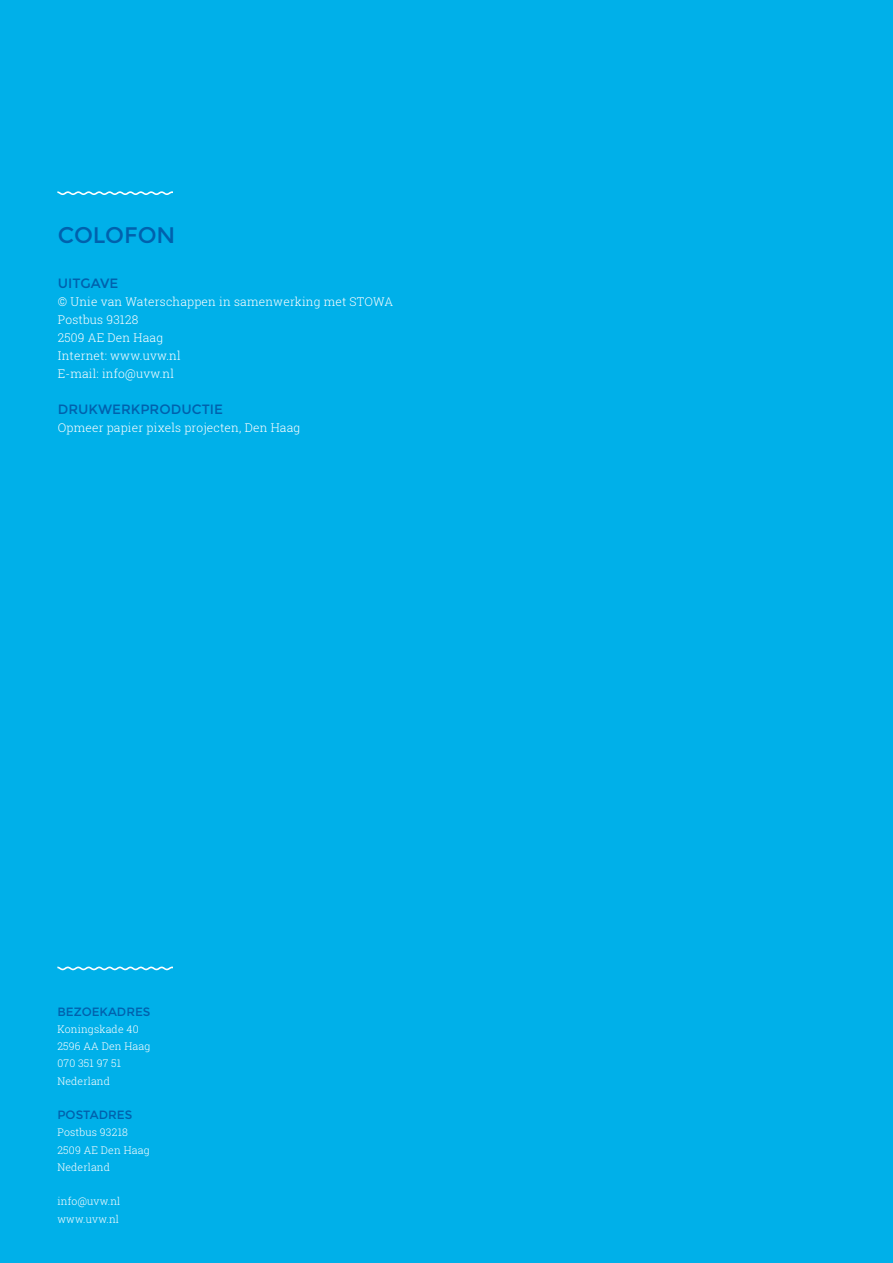
<style>
.page{position:relative;width:893px;height:1263px;background:#00b0e9}
.page>*{position:absolute;margin:0;border:0;box-sizing:border-box;transform-origin:0 0}
.t1{font:22.5px "Montserrat";color:#0061ad}
.H2__blauw{font:13.5px "Montserrat";color:#0061ad}
.Leestekst_op_blauw{font:300 12px "Roboto Slab";letter-spacing:.015em;color:#fff}
.Omslag__kopje__achte{font:12px "Montserrat";color:#0061ad}
.Omslag__leestekst__a{font:300 10.5px "Roboto Slab";letter-spacing:.015em;color:#fff}
</style>
<div class="page">
<svg style="left:57px;top:966px;width:115px;height:4px"></svg>
<svg style="left:57px;top:191px;width:115px;height:4px"></svg>
<h1 class="t1" style="left:58px;top:222px;width:119px">COLOFON</h1>
<p class="H2__blauw" style="left:58px;top:275px;width:62px">UITGAVE</p>
<p class="Leestekst_op_blauw" style="left:58px;top:293px;width:337px">© Unie van Waterschappen in samenwerking met STOWA</p>
<p class="Leestekst_op_blauw" style="left:58px;top:311px;width:82px">Postbus 93128</p>
<p class="Leestekst_op_blauw" style="left:58px;top:329px;width:107px">2509 AE Den Haag</p>
<p class="Leestekst_op_blauw" style="left:58px;top:347px;width:124px">Internet: www.uvw.nl</p>
<p class="Leestekst_op_blauw" style="left:58px;top:365px;width:118px">E-mail: info@uvw.nl</p>
<p class="H2__blauw" style="left:58px;top:401px;width:167px">DRUKWERKPRODUCTIE</p>
<p class="Leestekst_op_blauw" style="left:58px;top:419px;width:244px">Opmeer papier pixels projecten, Den Haag</p>
<p class="Omslag__kopje__achte" style="left:57px;top:1004px;width:95px">BEZOEKADRES</p>
<p class="Omslag__leestekst__a" style="left:57px;top:1022px;width:83px">Koningskade 40</p>
<p class="Omslag__leestekst__a" style="left:57px;top:1039px;width:94px">2596 AA Den Haag</p>
<p class="Omslag__leestekst__a" style="left:57px;top:1056px;width:65px">070 351 97 51</p>
<p class="Omslag__leestekst__a" style="left:57px;top:1073px;width:54px">Nederland</p>
<p class="Omslag__kopje__achte" style="left:57px;top:1108px;width:76px">POSTADRES</p>
<p class="Omslag__leestekst__a" style="left:57px;top:1125px;width:72px">Postbus 93218</p>
<p class="Omslag__leestekst__a" style="left:57px;top:1142px;width:94px">2509 AE Den Haag</p>
<p class="Omslag__leestekst__a" style="left:57px;top:1160px;width:54px">Nederland</p>
<p class="Omslag__leestekst__a" style="left:57px;top:1194px;width:65px">info@uvw.nl</p>
<p class="Omslag__leestekst__a" style="left:57px;top:1211px;width:63px">www.uvw.nl</p>
</div>
